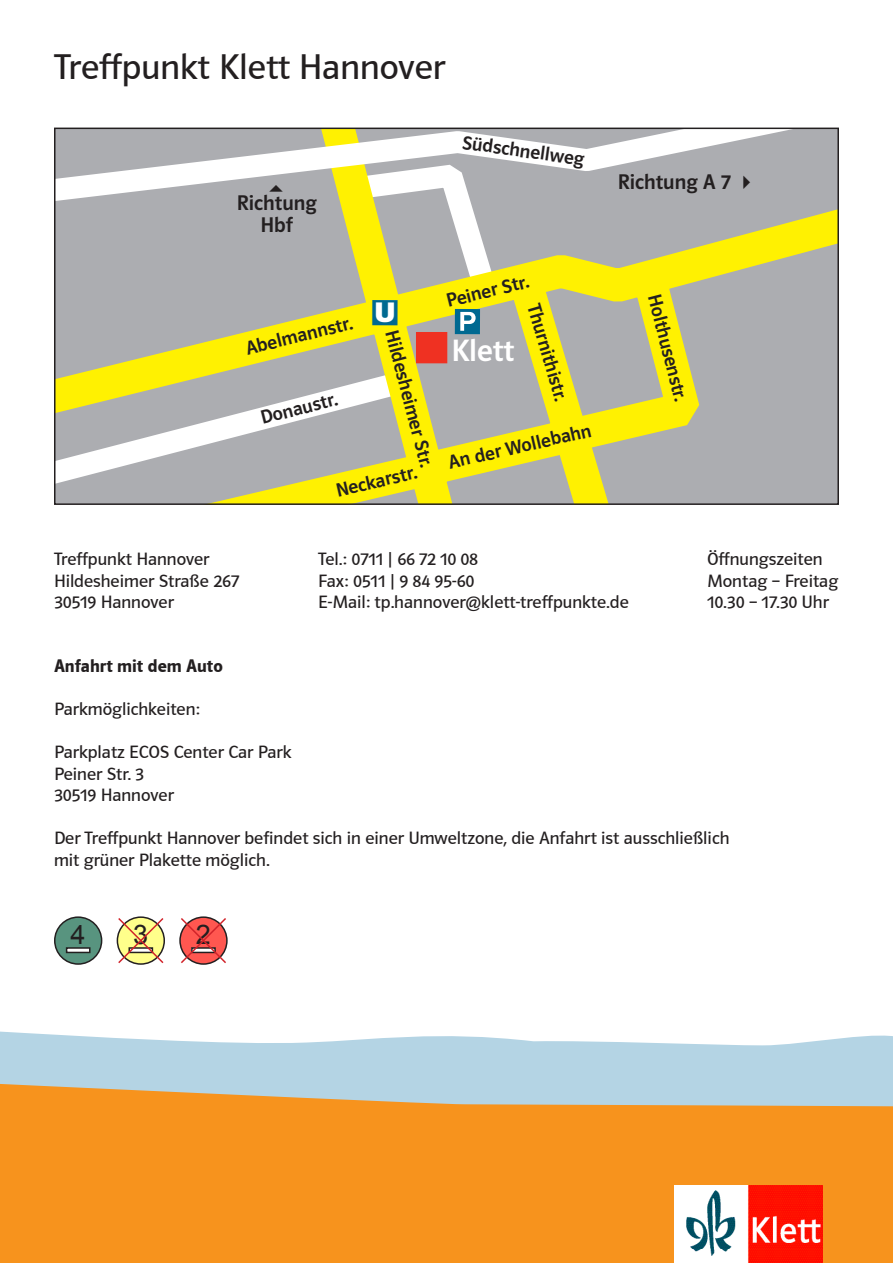
<style>
.page{position:relative;width:893px;height:1263px;background:#fff}
.page>*{position:absolute;margin:0;border:0;box-sizing:border-box;transform-origin:0 0}
.t1{font:36px "Polo TT Buch";color:#231f20}
.t2{font:31.05px "Polo ST11 K Krftg";color:#fff}
.t3{font:27px "Arial";color:#231f20}
.t4{font:21.3px/21.3px "Polo ST11 K Krftg";color:#231f20;text-align:center}
.t5{font:19.35px "Polo ST11 K Krftg";color:#231f20}
.t6{font:18px/21.6px "Polo TT Buch";color:#231f20}
.t7{font:18px "Polo TT Bold";color:#231f20}
</style>
<div class="page">
<div style="left:55px;top:917px;width:47px;height:47px;background:#58947f;border-radius:50%"></div>
<div style="left:54px;top:916px;width:48px;height:49px;border:2px solid #231f20;border-radius:50%"></div>
<div style="left:66px;top:947px;width:25px;height:6px;border:2px solid #231f20"></div>
<svg style="left:179px;top:916px;width:49px;height:49px"></svg>
<svg style="left:117px;top:916px;width:48px;height:49px"></svg>
<svg style="left:0;top:1031px;width:893px;height:52px;fill:#b4d4e4"></svg>
<svg style="left:0;top:1083px;width:893px;height:180px;background:#f09930"></svg>
<img style="left:674px;top:1186px;width:149px;height:77px">
<svg style="left:57px;top:217px;width:779px;height:285px;background:#c4c187"></svg>
<svg style="left:57px;top:131px;width:779px;height:86px"></svg>
<div style="left:416px;top:332px;width:31px;height:31px;background:#ef3122"></div>
<svg style="left:455px;top:309px;width:25px;height:25px"></svg>
<div style="left:54px;top:128px;width:785px;height:377px;border:2px solid #231f20"></div>
<svg style="left:372px;top:300px;width:26px;height:25px"></svg>
<svg style="left:269px;top:185px;width:14px;height:6px"></svg>
<svg style="left:744px;top:176px;width:6px;height:13px"></svg>
<p class="t1" style="left:54px;top:47px;width:393px">Treffpunkt Klett Hannover</p>
<p class="t4" style="left:237px;top:193px;width:81px">Richtung<br>Hbf</p>
<p class="t5" style="left:464px;top:131px;width:124px;rotate:8deg">Südschnellweg</p>
<p class="t4" style="left:618px;top:172px;width:115px">Richtung A 7</p>
<p class="t5" style="left:243px;top:339px;width:111px;rotate:-14deg">Abelmannstr.</p>
<p class="t5" style="left:401px;top:328px;width:143px;rotate:75deg">Hildesheimer Str.</p>
<p class="t5" style="left:334px;top:480px;width:84px;rotate:-13deg">Neckarstr.</p>
<p class="t5" style="left:258px;top:407px;width:80px;rotate:-14deg">Donaustr.</p>
<p class="t5" style="left:444px;top:291px;width:86px;rotate:-14deg">Peiner Str.</p>
<p class="t5" style="left:544px;top:302px;width:102px;rotate:74deg">Thurnithistr.</p>
<p class="t5" style="left:665px;top:292px;width:111px;rotate:76deg">Holthusenstr.</p>
<p class="t2" style="left:451px;top:334px;width:65px">Klett</p>
<p class="t5" style="left:446px;top:452px;width:148px;rotate:-13deg">An der Wollebahn</p>
<p class="t6" style="left:54px;top:549px;width:157px">Treffpunkt Hannover</p>
<p class="t6" style="left:54px;top:570px;width:187px">Hildesheimer Straße 267</p>
<p class="t6" style="left:54px;top:592px;width:121px">30519 Hannover</p>
<p class="t6" style="left:318px;top:549px;width:161px">Tel.: 0711 | 66 72 10 08</p>
<p class="t6" style="left:318px;top:570px;width:158px">Fax: 0511 | 9 84 95-60</p>
<p class="t6" style="left:318px;top:592px;width:312px">E-Mail: tp.hannover@klett-treffpunkte.de</p>
<p class="t6" style="left:707px;top:549px;width:117px">Öffnungszeiten</p>
<p class="t6" style="left:707px;top:570px;width:133px">Montag – Freitag</p>
<p class="t6" style="left:707px;top:592px;width:123px">10.30 – 17.30 Uhr</p>
<p class="t7" style="left:54px;top:655px;width:170px">Anfahrt mit dem Auto</p>
<p class="t6" style="left:54px;top:698px;width:148px">Parkmöglichkeiten:</p>
<p class="t6" style="left:54px;top:741px;width:239px">Parkplatz ECOS Center Car Park</p>
<p class="t6" style="left:54px;top:763px;width:91px">Peiner Str. 3</p>
<p class="t6" style="left:54px;top:784px;width:121px">30519 Hannover</p>
<p class="t6" style="left:54px;top:828px;width:677px">Der Treffpunkt Hannover befindet sich in einer Umweltzone, die Anfahrt ist ausschließlich mit grüner Plakette möglich.</p>
<p class="t3" style="left:71px;top:916px;width:17px">4</p>
<p class="t3" style="left:133px;top:916px;width:17px">3</p>
<p class="t3" style="left:196px;top:916px;width:17px">2</p>
</div>
